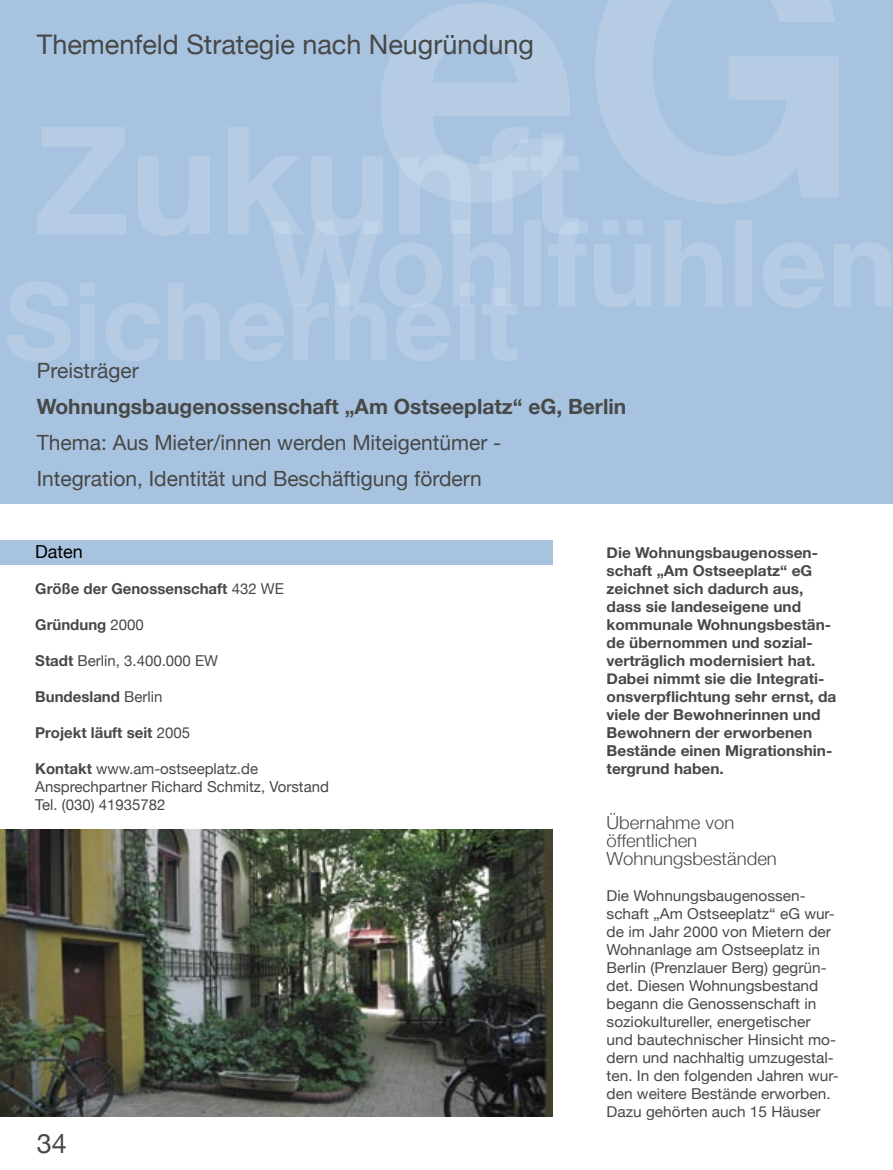
<style>
.page{position:relative;width:893px;height:1170px;background:#fff}
.page>*{position:absolute;margin:0;border:0;box-sizing:border-box;transform-origin:0 0}
.t1{font:27px "Helvetica Neue";color:#474848}
.t2{font:21px/36px "Helvetica Neue";color:#474848}
.t3{font:700 21px "Helvetica Neue";color:#474848}
.t4{font:300 18px/18px "Helvetica Neue";color:#474848}
.t5{font:18px "Helvetica Neue";color:#000}
.t6{font:15px/18px "Helvetica Neue";color:#474848}
.t7{font:700 15px/18px "Helvetica Neue";color:#474848}
.s1{font-weight:400}
.s2{font-weight:700}
</style>
<div class="page">
<div style="left:0;top:0;width:893px;height:504px;background:#a8c3df"></div>
<div style="left:0;top:540px;width:553px;height:24px;background:#a8c3df"></div>
<svg style="left:274px;top:221px;width:617px;height:86px"></svg>
<svg style="left:7px;top:281px;width:510px;height:81px"></svg>
<svg style="left:37px;top:127px;width:89px;height:107px;fill:#b5cce4"></svg>
<svg style="left:381px;top:0;width:457px;height:203px;fill:#b5cce4"></svg>
<svg style="left:138px;top:127px;width:441px;height:109px"></svg>
<img style="left:0;top:829px;width:553px;height:287px">
<h1 class="t1" style="left:37px;top:28px;width:499px">Themenfeld Strategie nach Neugründung</h1>
<h2 class="t2" style="left:37px;top:352px;width:103px">Preisträger</h2>
<h2 class="t3" style="left:37px;top:394px;width:591px">Wohnungsbaugenossenschaft „Am Ostseeplatz“ eG, Berlin</h2>
<h2 class="t2" style="left:37px;top:424px;width:466px">Thema: Aus Mieter/innen werden Miteigentümer -<br>Integration, Identität und Beschäftigung fördern</h2>
<p class="t5" style="left:35px;top:541px;width:49px">Daten</p>
<p class="t7" style="left:35px;top:579px;width:250px">Größe der Genossenschaft <span class="s1">432 WE</span></p>
<p class="t7" style="left:35px;top:615px;width:110px">Gründung <span class="s1">2000</span></p>
<p class="t6" style="left:35px;top:651px;width:184px"><span class="s2">Stadt</span> Berlin, 3.400.000 EW</p>
<p class="t7" style="left:35px;top:687px;width:129px">Bundesland <span class="s1">Berlin</span></p>
<p class="t7" style="left:35px;top:723px;width:156px">Projekt läuft seit <span class="s1">2005</span></p>
<p class="t6" style="left:35px;top:759px;width:295px"><span class="s2">Kontakt</span> www.am-ostseeplatz.de<br>Ansprechpartner Richard Schmitz, Vorstand<br>Tel. (030) 41935782</p>
<h1 class="t1" style="left:37px;top:1126px;width:32px">34</h1>
<p class="t7" style="left:607px;top:543px;width:231px">Die Wohnungsbaugenossen&shy;schaft „Am Ostseeplatz“ eG zeichnet sich dadurch aus, dass sie landeseigene und kommunale Wohnungsbestän&shy;de übernommen und sozial&shy;verträglich modernisiert hat.<br>Dabei nimmt sie die Integrati&shy;onsverpflichtung sehr ernst, da viele der Bewohnerinnen und<br>Bewohnern der erworbenen<br>Bestände einen Migrationshin&shy;tergrund haben.</p>
<p class="t4" style="left:607px;top:812px;width:172px">Übernahme von öffentlichen<br>Wohnungsbeständen</p>
<p class="t6" style="left:607px;top:885px;width:234px">Die Wohnungsbaugenossen&shy;schaft „Am Ostseeplatz“ eG wur&shy;de im Jahr 2000 von Mietern der<br>Wohnanlage am Ostseeplatz in<br>Berlin (Prenzlauer Berg) gegrün&shy;det. Diesen Wohnungsbestand begann die Genossenschaft in soziokultureller, energetischer und bautechnischer Hinsicht mo&shy;dern und nachhaltig umzugestal&shy;ten. In den folgenden Jahren wur&shy;den weitere Bestände erworben.<br>Dazu gehörten auch 15 Häuser</p>
</div>
